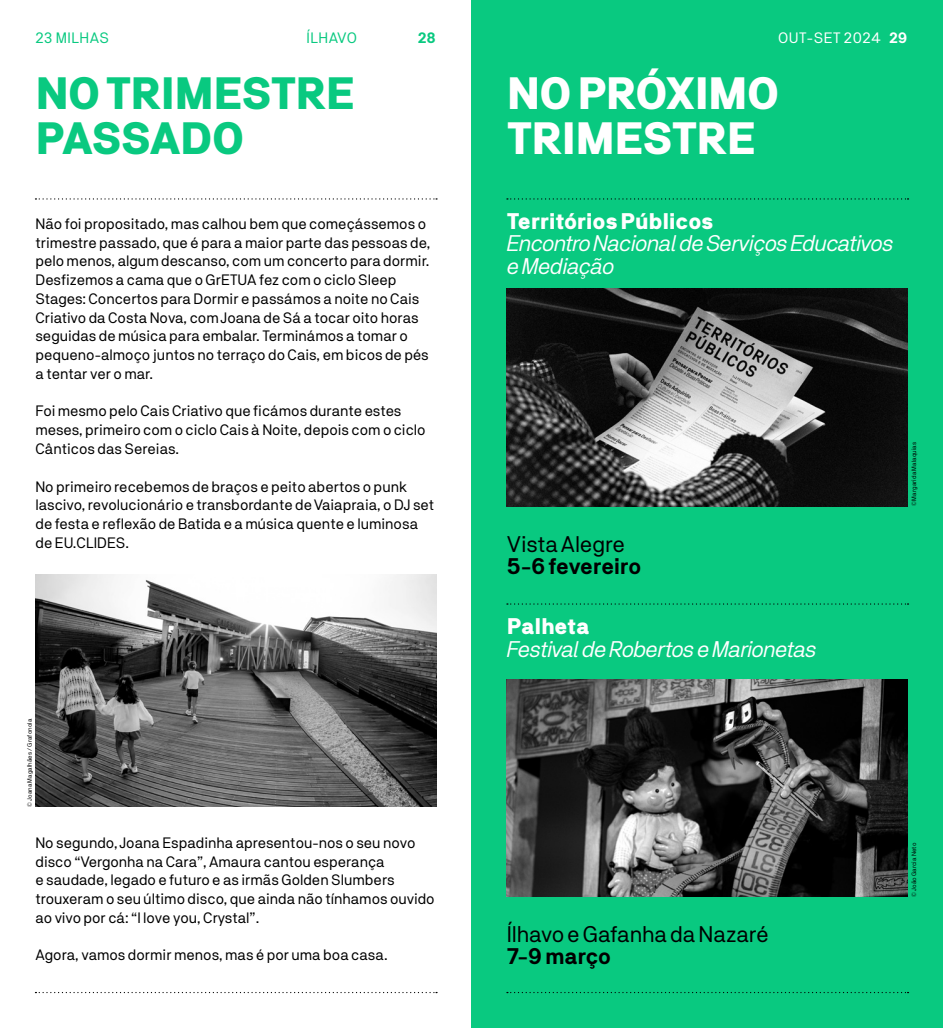
<style>
.page{position:relative;width:943px;height:1028px;background:#fff}
.page>*{position:absolute;margin:0;border:0;box-sizing:border-box;transform-origin:0 0}
.t1{font:900 45px/45px "NB Akademie Std";letter-spacing:-.02em;color:#09c980}
.t2{font:900 45px/45px "NB Akademie Std";letter-spacing:-.02em;color:#fff}
.t3{font:italic 22.5px/22.5px "NB Akademie Std";letter-spacing:-.02em;color:#fff}
.t4{font:22.5px "NB Akademie Std";letter-spacing:-.01em;color:#000}
.t5{font:900 22.5px "NB Akademie Std";letter-spacing:-.015em;color:#fff}
.t6{font:700 22.5px "NB Akademie Std";letter-spacing:-.015em;color:#000}
.t7{font:15px/18.8px "NB Akademie Std";color:#000}
.t8{font:15px "NB Akademie Std";letter-spacing:.03em;color:#09c980}
.t9{font:15px "NB Akademie Std";letter-spacing:.03em;color:#fff}
.t10{font:700 15px "NB Akademie Std";color:#09c980}
.t11{font:6.25px "NB Akademie Std";letter-spacing:.01em;color:#000}
.s1{font-weight:700}
</style>
<div class="page">
<svg style="left:35px;top:992px;width:402px;height:1px"></svg>
<div style="left:471px;top:0;width:472px;height:1028px;background:#09c980"></div>
<svg style="left:507px;top:992px;width:401px;height:1px"></svg>
<svg style="left:35px;top:198px;width:402px;height:1px"></svg>
<svg style="left:507px;top:198px;width:401px;height:1px"></svg>
<svg style="left:507px;top:603px;width:401px;height:1px"></svg>
<img style="left:507px;top:289px;width:400px;height:217px">
<img style="left:35px;top:574px;width:401px;height:232px">
<img style="left:507px;top:679px;width:400px;height:217px">
<p class="t8" style="left:35px;top:29px;width:75px">23 MILHAS</p>
<p class="t8" style="left:306px;top:29px;width:52px">ÍLHAVO</p>
<p class="t10" style="left:418px;top:29px;width:20px">28</p>
<p class="t9" style="left:778px;top:29px;width:131px">OUT-SET 2024 <span class="s1">29</span></p>
<h1 class="t1" style="left:35px;top:71px;width:321px">NO TRIMESTRE<br>PASSADO</h1>
<h1 class="t2" style="left:507px;top:71px;width:274px">NO PRÓXIMO<br>TRIMESTRE</h1>
<p class="t7" style="left:35px;top:214px;width:396px">Não foi propositado, mas calhou bem que começássemos o trimestre passado, que é para a maior parte das pessoas de, pelo menos, algum descanso, com um concerto para dormir.<br>Desfizemos a cama que o GrETUA fez com o ciclo Sleep Stages: Concertos para Dormir e passámos a noite no Cais Criativo da Costa Nova, com Joana de Sá a tocar oito horas seguidas de música para embalar. Terminámos a tomar o pequeno-almoço juntos no terraço do Cais, em bicos de pés a tentar ver o mar.</p>
<p class="t7" style="left:35px;top:402px;width:391px">Foi mesmo pelo Cais Criativo que ficámos durante estes meses, primeiro com o ciclo Cais à Noite, depois com o ciclo<br>Cânticos das Sereias.</p>
<p class="t7" style="left:35px;top:477px;width:400px">No primeiro recebemos de braços e peito abertos o punk lascivo, revolucionário e transbordante de Vaiapraia, o DJ set de festa e reflexão de Batida e a música quente e luminosa de EU.CLIDES.</p>
<p class="t11" style="left:26px;top:806px;width:89px;rotate:-90deg">© Joana Magalhães / Grafonola</p>
<p class="t7" style="left:35px;top:833px;width:401px">No segundo, Joana Espadinha apresentou-nos o seu novo disco “Vergonha na Cara”, Amaura cantou esperança<br>e saudade, legado e futuro e as irmãs Golden Slumbers trouxeram o seu último disco, que ainda não tínhamos ouvido ao vivo por cá: “I love you, Crystal”.</p>
<p class="t7" style="left:35px;top:945px;width:354px">Agora, vamos dormir menos, mas é por uma boa casa.</p>
<h2 class="t5" style="left:507px;top:208px;width:208px">Territórios Públicos</h2>
<h2 class="t3" style="left:507px;top:232px;width:388px">Encontro Nacional de Serviços Educativos e Mediação</h2>
<h2 class="t4" style="left:507px;top:530px;width:120px">Vista Alegre</h2>
<h2 class="t6" style="left:507px;top:553px;width:136px">5-6 fevereiro</h2>
<h2 class="t5" style="left:507px;top:613px;width:84px">Palheta</h2>
<h2 class="t3" style="left:507px;top:637px;width:311px">Festival de Robertos e Marionetas</h2>
<p class="t11" style="left:910px;top:506px;width:66px;rotate:-90deg">© Margarida Malaquias</p>
<h2 class="t4" style="left:507px;top:920px;width:263px">Ílhavo e Gafanha da Nazaré</h2>
<h2 class="t6" style="left:507px;top:943px;width:106px">7-9 março</h2>
<p class="t11" style="left:910px;top:896px;width:55px;rotate:-90deg">© João Garcia Neto</p>
</div>
